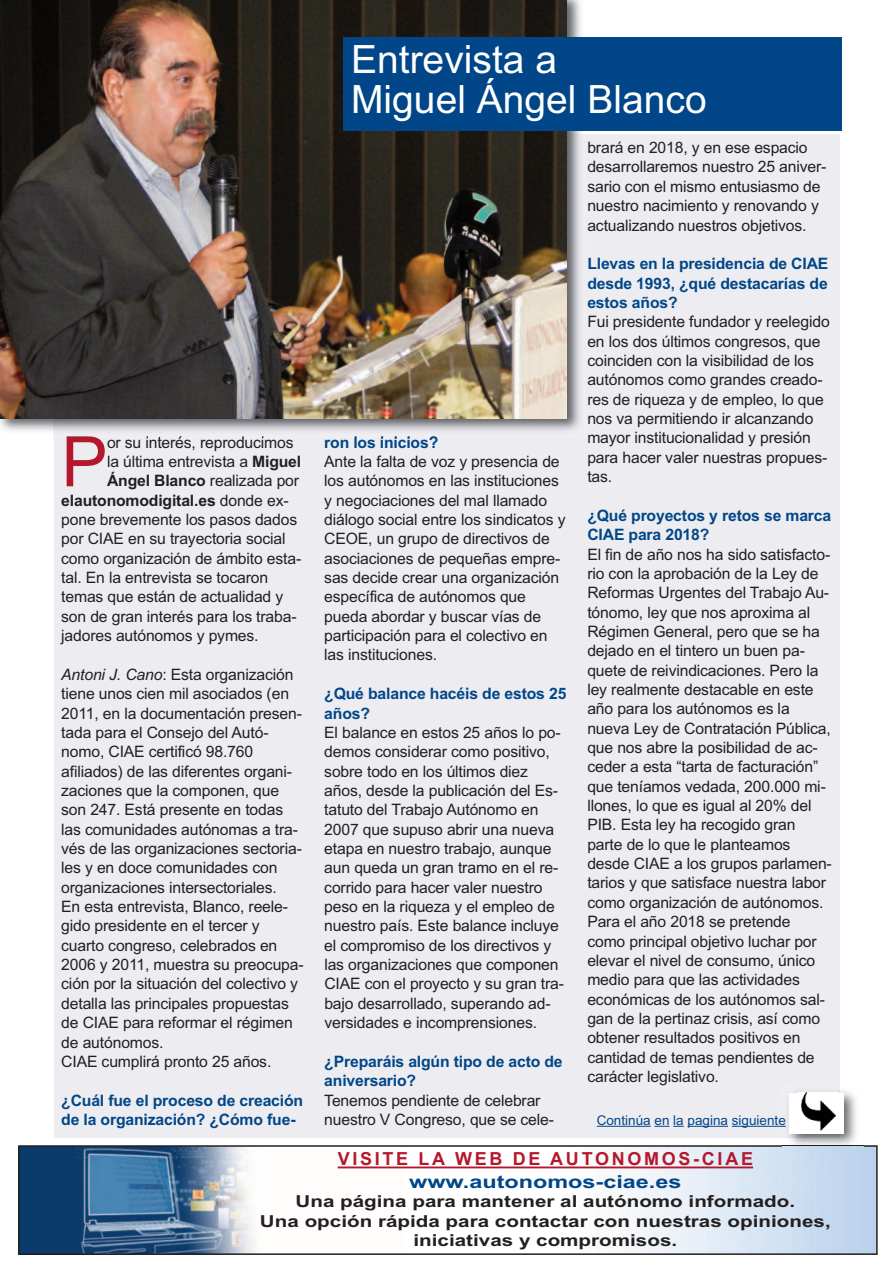
<style>
.page{position:relative;width:893px;height:1263px;background:#fff}
.page>*{position:absolute;margin:0;border:0;box-sizing:border-box;transform-origin:0 0}
.t1{font:69.75px "Arial";color:#b5182d}
.t2{font:39px/40.5px "Arial";color:#fff}
.t3{font:700 18px "Arial";letter-spacing:.15em;color:#b5182d}
.t4{font:700 18px "Arial";color:#014688;scale:1.3 1}
.t5{font:700 16.5px/19.5px "Arial";color:#231f20;text-align:center;scale:1.25 1}
.t6{font:15.75px/19.4px "Arial";letter-spacing:-.01em;color:#231f20}
.t7{font:700 15.75px/19.4px "Arial";letter-spacing:-.01em;color:#014688}
.t8{font:700 15.75px "Arial";letter-spacing:-.01em;color:#231f20}
.t9{font:13.5px "Arial";color:#014688}
.s1{font-weight:700}
.s2{font-weight:400}
.s3{font-style:italic}
</style>
<div class="page">
<img style="left:21px;top:1148px;width:854px;height:104px">
<div style="left:18px;top:1145px;width:860px;height:110px;border:2px solid #231f20"></div>
<hr style="left:338px;top:1166px;width:415px;height:2px;background:#b5182d">
<div style="left:54px;top:134px;width:786px;height:1004px;background:#ededf1"></div>
<img style="left:783px;top:1086px;width:81px;height:67px">
<div style="left:789px;top:1093px;width:55px;height:40px;background:#fff"></div>
<img style="left:801px;top:1093px;width:35px;height:37px">
<hr style="left:597px;top:1126px;width:54px;height:1px;background:#014688">
<svg style="left:654px;top:1126px;width:30px;height:1px"></svg>
<hr style="left:687px;top:1126px;width:41px;height:1px;background:#014688">
<hr style="left:732px;top:1126px;width:54px;height:1px;background:#014688">
<img style="left:0;top:0;width:586px;height:438px">
<img style="left:67px;top:436px;width:30px;height:2px">
<img style="left:145px;top:436px;width:46px;height:2px">
<img style="left:353px;top:436px;width:85px;height:2px">
<img style="left:0;top:0;width:567px;height:418px">
<div style="left:344px;top:37px;width:498px;height:93px;background:#014688"></div>
<h1 class="t1" style="left:61px;top:421px;width:48px">P</h1>
<p class="t6" style="left:107px;top:432px;width:188px">or su interés, reproducimos</p>
<p class="t6" style="left:107px;top:452px;width:196px">la última entrevista a <span class="s1">Miguel</span></p>
<p class="t6" style="left:107px;top:471px;width:194px"><span class="s1">Ángel Blanco</span> realizada por</p>
<p class="t8" style="left:61px;top:491px;width:229px">elautonomodigital.es <span class="s2">donde ex-</span></p>
<p class="t6" style="left:61px;top:510px;width:238px">pone brevemente los pasos dados</p>
<p class="t6" style="left:61px;top:529px;width:226px">por CIAE en su trayectoria social</p>
<p class="t6" style="left:61px;top:549px;width:242px">como organización de ámbito esta-</p>
<p class="t6" style="left:61px;top:568px;width:208px">tal. En la entrevista se tocaron</p>
<p class="t6" style="left:61px;top:587px;width:224px">temas que están de actualidad y</p>
<p class="t6" style="left:61px;top:607px;width:237px">son de gran interés para los traba-</p>
<p class="t6" style="left:61px;top:626px;width:199px">jadores autónomos y pymes.</p>
<p class="t6" style="left:61px;top:665px;width:244px"><span class="s3">Antoni J. Cano</span>: Esta organización tiene unos cien mil asociados (en<br>2011, en la documentación presen&shy;tada para el Consejo del Autó&shy;nomo, CIAE certificó 98.760 afiliados) de las diferentes organi&shy;zaciones que la componen, que son 247. Está presente en todas las comunidades autónomas a tra&shy;vés de las organizaciones sectoria&shy;les y en doce comunidades con organizaciones intersectoriales.<br>En esta entrevista, Blanco, reele&shy;gido presidente en el tercer y cuarto congreso, celebrados en<br>2006 y 2011, muestra su preocupa&shy;ción por la situación del colectivo y detalla las principales propuestas de CIAE para reformar el régimen de autónomos.<br>CIAE cumplirá pronto 25 años.</p>
<p class="t7" style="left:61px;top:1090px;width:243px">¿Cuál fue el proceso de creación de la organización? ¿Cómo fue-</p>
<h2 class="t2" style="left:351px;top:39px;width:357px">Entrevista a<br>Miguel Ángel Blanco</h2>
<p class="t7" style="left:324px;top:432px;width:116px">ron los inicios?</p>
<p class="t6" style="left:324px;top:452px;width:243px">Ante la falta de voz y presencia de los autónomos en las instituciones y negociaciones del mal llamado diálogo social entre los sindicatos y<br>CEOE, un grupo de directivos de asociaciones de pequeñas empre&shy;sas decide crear una organización específica de autónomos que pueda abordar y buscar vías de participación para el colectivo en las instituciones.</p>
<p class="t7" style="left:324px;top:684px;width:244px">¿Qué balance hacéis de estos 25 años?</p>
<p class="t6" style="left:324px;top:723px;width:241px">El balance en estos 25 años lo po&shy;demos considerar como positivo, sobre todo en los últimos diez años, desde la publicación del Es&shy;tatuto del Trabajo Autónomo en<br>2007 que supuso abrir una nueva etapa en nuestro trabajo, aunque aun queda un gran tramo en el re&shy;corrido para hacer valer nuestro peso en la riqueza y el empleo de nuestro país. Este balance incluye el compromiso de los directivos y las organizaciones que componen<br>CIAE con el proyecto y su gran tra&shy;bajo desarrollado, superando ad&shy;versidades e incomprensiones.</p>
<p class="t7" style="left:324px;top:1052px;width:240px">¿Preparáis algún tipo de acto de aniversario?</p>
<p class="t6" style="left:324px;top:1090px;width:231px">Tenemos pendiente de celebrar nuestro V Congreso, que se cele-</p>
<p class="t6" style="left:587px;top:138px;width:241px">brará en 2018, y en ese espacio desarrollaremos nuestro 25 aniver&shy;sario con el mismo entusiasmo de nuestro nacimiento y renovando y actualizando nuestros objetivos.</p>
<p class="t7" style="left:587px;top:254px;width:243px;text-align:justify">Llevas en la presidencia de CIAE desde 1993, ¿qué destacarías de estos años?</p>
<p class="t6" style="left:587px;top:312px;width:244px">Fui presidente fundador y reelegido en los dos últimos congresos, que coinciden con la visibilidad de los autónomos como grandes creado&shy;res de riqueza y de empleo, lo que nos va permitiendo ir alcanzando mayor institucionalidad y presión para hacer valer nuestras propues&shy;tas.</p>
<p class="t7" style="left:587px;top:506px;width:245px">¿Qué proyectos y retos se marca<br>CIAE para 2018?</p>
<p class="t6" style="left:587px;top:544px;width:246px">El fin de año nos ha sido satisfacto&shy;rio con la aprobación de la Ley de<br>Reformas Urgentes del Trabajo Au&shy;tónomo, ley que nos aproxima al<br>Régimen General, pero que se ha dejado en el tintero un buen pa&shy;quete de reivindicaciones. Pero la ley realmente destacable en este año para los autónomos es la nueva Ley de Contratación Pública, que nos abre la posibilidad de ac&shy;ceder a esta “tarta de facturación” que teníamos vedada, 200.000 mi&shy;llones, lo que es igual al 20% del<br>PIB. Esta ley ha recogido gran parte de lo que le planteamos desde CIAE a los grupos parlamen&shy;tarios y que satisface nuestra labor como organización de autónomos.<br>Para el año 2018 se pretende como principal objetivo luchar por elevar el nivel de consumo, único medio para que las actividades económicas de los autónomos sal&shy;gan de la pertinaz crisis, así como obtener resultados positivos en cantidad de temas pendientes de carácter legislativo.</p>
<p class="t9" style="left:597px;top:1112px;width:191px">Continúa en la pagina siguiente</p>
<p class="t3" style="left:338px;top:1149px;width:417px">VISITE LA WEB DE AUTONOMOS-CIAE</p>
<p class="t4" style="left:409px;top:1171px;width:211px">www.autonomos-ciae.es</p>
<p class="t5" style="left:260px;top:1192px;width:458px">Una página para mantener al autónomo informado.<br>Una opción rápida para contactar con nuestras opiniones, iniciativas y compromisos.</p>
</div>
